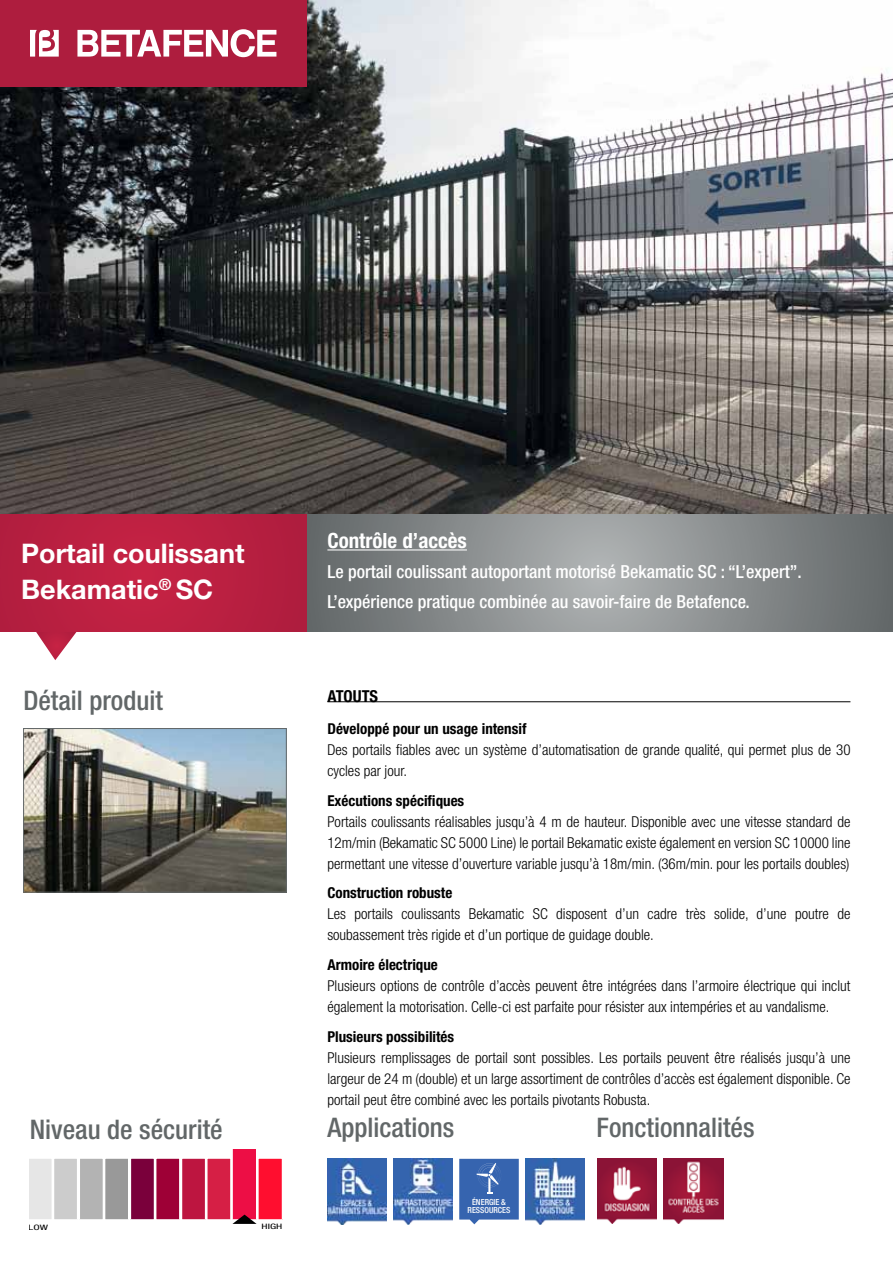
<style>
.page{position:relative;width:893px;height:1263px;background:#fff}
.page>*{position:absolute;margin:0;border:0;box-sizing:border-box;transform-origin:0 0}
.t1{font:500 condensed 27px "Helvetica Neue";color:#626768}
.t2{font:700 27px/36px "Helvetica Neue LT Std";color:#fff}
.t3{font:500 condensed 27px "Helvetica Neue LT Std";color:#626768}
.t4{font:700 condensed 21px "Helvetica Neue";color:#fff}
.t5{font:500 condensed 18px/30px "Helvetica Neue";color:#fff}
.t6{font:700 condensed 16.5px "Helvetica Neue LT Std";color:#000}
.t7{font:300 condensed 15px/21px "Helvetica Neue LT Std";color:#000}
.t8{font:700 condensed 15px "Helvetica Neue LT Std";color:#000}
.t9{font:500 condensed 8.4px/7.5px "Helvetica Neue LT Std";color:#fff;text-align:center}
.t10{font:condensed 7.5px "Helvetica Neue LT Std";color:#000;scale:1.53 1}
</style>
<div class="page">
<hr style="left:892px;top:1105px;width:1px;height:158px;background:#b3b7b7">
<svg style="left:35px;top:631px;width:43px;height:29px"></svg>
<img style="left:0;top:0;width:893px;height:514px">
<div style="left:0;top:0;width:306px;height:86px;background:#ae1d3e"></div>
<svg style="left:77px;top:29px;width:199px;height:28px"></svg>
<svg style="left:30px;top:30px;width:29px;height:27px"></svg>
<svg style="left:843px;top:513px;width:43px;height:1px"></svg>
<img style="left:597px;top:1158px;width:60px;height:65px">
<img style="left:663px;top:1158px;width:60px;height:65px">
<svg style="left:306px;top:514px;width:587px;height:117px;background:#878a8b"></svg>
<hr style="left:327px;top:549px;width:140px;height:1px;background:#fff">
<hr style="left:327px;top:701px;width:523px;height:1px;background:#000">
<img style="left:25px;top:730px;width:260px;height:160px">
<div style="left:23px;top:728px;width:264px;height:164px;border:1px solid #626768"></div>
<div style="left:0;top:514px;width:306px;height:117px;background:#bb2041"></div>
<img style="left:393px;top:1159px;width:60px;height:65px">
<img style="left:327px;top:1159px;width:60px;height:66px">
<svg style="left:459px;top:1159px;width:60px;height:65px;background:#4a73b7"></svg>
<img style="left:525px;top:1159px;width:60px;height:65px">
<svg style="left:30px;top:1159px;width:22px;height:60px"></svg>
<div style="left:54px;top:1158px;width:24px;height:61px;background:#ccc"></div>
<div style="left:53px;top:1158px;width:25px;height:61px;border:1px solid #fff"></div>
<div style="left:79px;top:1158px;width:24px;height:61px;background:#b3b3b3"></div>
<div style="left:79px;top:1158px;width:24px;height:61px;border:1px solid #fff"></div>
<div style="left:105px;top:1158px;width:24px;height:61px;background:#999"></div>
<div style="left:105px;top:1158px;width:24px;height:61px;border:1px solid #fff"></div>
<div style="left:131px;top:1158px;width:23px;height:61px;background:#7a003b"></div>
<div style="left:130px;top:1158px;width:25px;height:61px;border:1px solid #fff"></div>
<div style="left:156px;top:1158px;width:24px;height:61px;background:#9e0036"></div>
<div style="left:156px;top:1158px;width:24px;height:61px;border:1px solid #fff"></div>
<div style="left:207px;top:1158px;width:24px;height:61px;background:#d61f45"></div>
<div style="left:207px;top:1158px;width:24px;height:61px;border:1px solid #fff"></div>
<div style="left:182px;top:1158px;width:23px;height:61px;background:#bd1540"></div>
<div style="left:181px;top:1158px;width:25px;height:61px;border:1px solid #fff"></div>
<div style="left:258px;top:1158px;width:24px;height:61px;background:#ff0e2f"></div>
<div style="left:258px;top:1158px;width:25px;height:61px;border:1px solid #fff"></div>
<svg style="left:232px;top:1149px;width:25px;height:75px;background:#e02251"></svg>
<h1 class="t2" style="left:21px;top:534px;width:225px">Portail coulissant<br>Bekamatic<sup>®</sup> SC</h1>
<h1 class="t1" style="left:23px;top:684px;width:141px">Détail produit</h1>
<h2 class="t4" style="left:327px;top:528px;width:141px">Contrôle d’accès</h2>
<p class="t5" style="left:327px;top:556px;width:476px">Le portail coulissant autoportant motorisé Bekamatic SC : “L’expert”.<br>L’expérience pratique combinée au savoir-faire de Betafence.</p>
<p class="t6" style="left:327px;top:686px;width:52px">ATOUTS</p>
<p class="t8" style="left:327px;top:720px;width:201px">Développé pour un usage intensif</p>
<p class="t7" style="left:327px;top:739px;width:525px">Des portails fiables avec un système d’automatisation de grande qualité, qui permet plus de 30 cycles par jour.</p>
<p class="t8" style="left:327px;top:791px;width:138px">Exécutions spécifiques</p>
<p class="t7" style="left:327px;top:811px;width:525px;text-align:justify">Portails coulissants réalisables jusqu’à 4 m de hauteur. Disponible avec une vitesse standard de 12m/min (Bekamatic SC 5000 Line) le portail Bekamatic existe également en version SC 10000 line permettant une vitesse d’ouverture variable jusqu’à 18m/min. (36m/min. pour les portails doubles)</p>
<p class="t8" style="left:327px;top:884px;width:126px">Construction robuste</p>
<p class="t7" style="left:327px;top:903px;width:524px">Les portails coulissants Bekamatic SC disposent d’un cadre très solide, d’une poutre de soubassement très rigide et d’un portique de guidage double.</p>
<p class="t8" style="left:327px;top:955px;width:112px">Armoire électrique</p>
<p class="t7" style="left:327px;top:975px;width:524px">Plusieurs options de contrôle d’accès peuvent être intégrées dans l’armoire électrique qui inclut également la motorisation. Celle-ci est parfaite pour résister aux intempéries et au vandalisme.</p>
<p class="t8" style="left:327px;top:1027px;width:128px">Plusieurs possibilités</p>
<p class="t7" style="left:327px;top:1046px;width:525px;text-align:justify">Plusieurs remplissages de portail sont possibles. Les portails peuvent être réalisés jusqu’à une largeur de 24 m (double) et un large assortiment de contrôles d’accès est également disponible. Ce portail peut être combiné avec les portails pivotants Robusta.</p>
<h1 class="t1" style="left:30px;top:1113px;width:194px">Niveau de sécurité</h1>
<h1 class="t3" style="left:327px;top:1111px;width:128px">Applications</h1>
<h1 class="t3" style="left:597px;top:1111px;width:159px">Fonctionnalités</h1>
<p class="t10" style="left:28px;top:1223px;width:14px">LOW</p>
<p class="t10" style="left:262px;top:1222px;width:15px">HIGH</p>
<p class="t9" style="left:468px;top:1198px;width:44px">ÉNERGIE &amp;<br>RESSOURCES</p>
</div>
